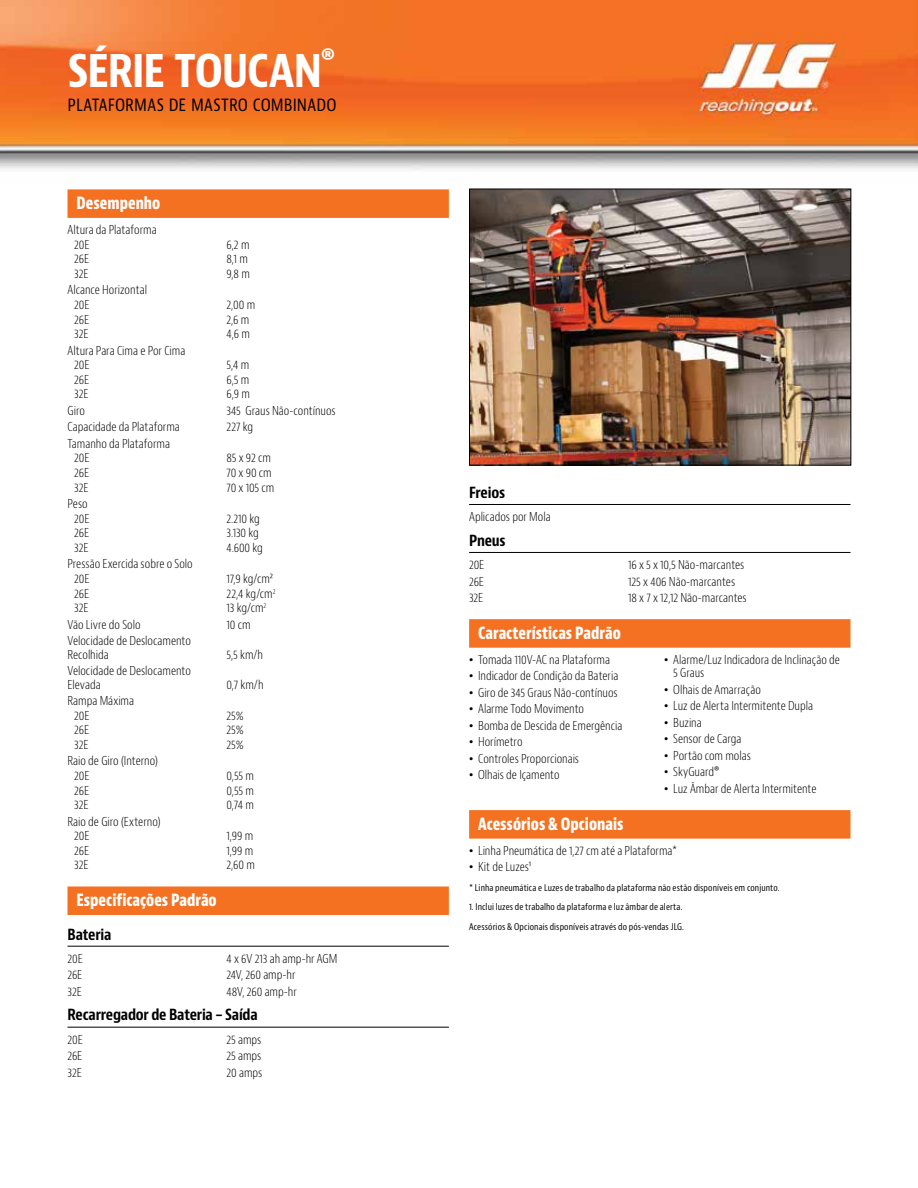
<style>
.page{position:relative;width:918px;height:1188px;background:#fff}
.page>*{position:absolute;margin:0;border:0;box-sizing:border-box;transform-origin:0 0}
.t1{font:700 condensed 48px "Bernino Sans";letter-spacing:-.035em;color:#fff}
.t2{font:condensed 18px "Bernino Sans";letter-spacing:.005em;color:#000}
.t3{font:800 condensed 16.5px "Bernino Sans";color:#fff;scale:.9 1}
.t4{font:700 condensed 15px "Bernino Sans";letter-spacing:-.015em;color:#000}
.t5{font:300 condensed 12px/14.5px "Bernino Sans";letter-spacing:-.005em;color:#000}
.t6{font:condensed 9px/19.5px "Bernino Sans";letter-spacing:.01em;color:#000}
.s1{font-family:"Arial";font-weight:400;font-stretch:normal}
</style>
<div class="page">
<img style="left:0;top:0;width:918px;height:170px">
<div style="left:68px;top:189px;width:381px;height:29px;background:#f37121"></div>
<div style="left:68px;top:887px;width:381px;height:28px;background:#f37121"></div>
<hr style="left:68px;top:946px;width:381px;height:1px;background:#000">
<hr style="left:68px;top:1027px;width:381px;height:1px;background:#000">
<hr style="left:469px;top:504px;width:381px;height:1px;background:#000">
<hr style="left:469px;top:552px;width:381px;height:1px;background:#000">
<div style="left:469px;top:619px;width:381px;height:29px;background:#f37121"></div>
<div style="left:469px;top:810px;width:381px;height:29px;background:#f37121"></div>
<img style="left:471px;top:191px;width:378px;height:272px">
<div style="left:469px;top:189px;width:382px;height:276px;border:1px solid #000"></div>
<h1 class="t1" style="left:68px;top:40px;width:269px">SÉRIE TOUCAN<sup>®</sup></h1>
<h2 class="t2" style="left:68px;top:93px;width:271px">PLATAFORMAS DE MASTRO COMBINADO</h2>
<h3 class="t3" style="left:76px;top:193px;width:95px">Desempenho</h3>
<p class="t5" style="left:74px;top:223px;width:84px;text-indent:-7px">Altura da Plataforma<br>20E</p>
<p class="t5" style="left:226px;top:237px;width:25px">6,2 m</p>
<p class="t5" style="left:74px;top:252px;width:16px">26E</p>
<p class="t5" style="left:226px;top:252px;width:23px">8,1 m</p>
<p class="t5" style="left:74px;top:267px;width:16px">32E</p>
<p class="t5" style="left:226px;top:267px;width:25px">9,8 m</p>
<p class="t5" style="left:74px;top:283px;width:74px;text-indent:-7px">Alcance Horizontal<br>20E</p>
<p class="t5" style="left:226px;top:298px;width:30px">2,00 m</p>
<p class="t5" style="left:74px;top:312px;width:16px">26E</p>
<p class="t5" style="left:226px;top:312px;width:24px">2,6 m</p>
<p class="t5" style="left:74px;top:327px;width:16px">32E</p>
<p class="t5" style="left:226px;top:327px;width:25px">4,6 m</p>
<p class="t5" style="left:74px;top:343px;width:113px;text-indent:-7px">Altura Para Cima e Por Cima<br>20E</p>
<p class="t5" style="left:226px;top:358px;width:24px">5,4 m</p>
<p class="t5" style="left:74px;top:373px;width:16px">26E</p>
<p class="t5" style="left:226px;top:373px;width:24px">6,5 m</p>
<p class="t5" style="left:74px;top:387px;width:16px">32E</p>
<p class="t5" style="left:226px;top:387px;width:25px">6,9 m</p>
<p class="t5" style="left:68px;top:404px;width:19px">Giro</p>
<p class="t5" style="left:226px;top:404px;width:111px">345 Graus Não-contínuos</p>
<p class="t5" style="left:68px;top:420px;width:114px">Capacidade da Plataforma</p>
<p class="t5" style="left:226px;top:420px;width:28px">227 kg</p>
<p class="t5" style="left:74px;top:437px;width:97px;text-indent:-7px">Tamanho da Plataforma<br>20E</p>
<p class="t5" style="left:226px;top:451px;width:46px">85 x 92 cm</p>
<p class="t5" style="left:74px;top:466px;width:16px">26E</p>
<p class="t5" style="left:226px;top:466px;width:47px">70 x 90 cm</p>
<p class="t5" style="left:74px;top:480px;width:16px">32E</p>
<p class="t5" style="left:226px;top:480px;width:49px">70 x 105 cm</p>
<p class="t5" style="left:68px;top:497px;width:24px;text-align:center">Peso<br>20E</p>
<p class="t5" style="left:226px;top:511px;width:35px">2.210 kg</p>
<p class="t5" style="left:74px;top:526px;width:16px">26E</p>
<p class="t5" style="left:226px;top:526px;width:34px">3.130 kg</p>
<p class="t5" style="left:74px;top:541px;width:16px">32E</p>
<p class="t5" style="left:226px;top:541px;width:38px">4.600 kg</p>
<p class="t5" style="left:74px;top:557px;width:120px;text-indent:-7px">Pressão Exercida sobre o Solo<br>20E</p>
<p class="t5" style="left:226px;top:572px;width:48px">17,9 kg/cm²</p>
<p class="t5" style="left:74px;top:586px;width:16px">26E</p>
<p class="t5" style="left:226px;top:586px;width:51px">22,4 kg/cm<sup>2</sup></p>
<p class="t5" style="left:74px;top:601px;width:16px">32E</p>
<p class="t5" style="left:227px;top:601px;width:41px">13 kg/cm<sup>2</sup></p>
<p class="t5" style="left:68px;top:617px;width:75px">Vão Livre do Solo</p>
<p class="t5" style="left:226px;top:617px;width:26px">10 cm</p>
<p class="t5" style="left:68px;top:634px;width:125px;line-height:13.5px">Velocidade de Deslocamento<br>Recolhida</p>
<p class="t5" style="left:226px;top:647px;width:38px">5,5 km/h</p>
<p class="t5" style="left:68px;top:664px;width:125px;line-height:13.5px">Velocidade de Deslocamento<br>Elevada</p>
<p class="t5" style="left:74px;top:694px;width:61px;text-indent:-7px">Rampa Máxima<br>20E</p>
<p class="t5" style="left:226px;top:677px;width:39px">0,7 km/h</p>
<p class="t5" style="left:226px;top:708px;width:19px">25%</p>
<p class="t5" style="left:74px;top:723px;width:16px">26E</p>
<p class="t5" style="left:226px;top:723px;width:19px">25%</p>
<p class="t5" style="left:74px;top:738px;width:16px">32E</p>
<p class="t5" style="left:226px;top:738px;width:19px">25%</p>
<p class="t5" style="left:74px;top:754px;width:85px;text-indent:-7px">Raio de Giro (Interno)<br>20E</p>
<p class="t5" style="left:226px;top:769px;width:29px">0,55 m</p>
<p class="t5" style="left:74px;top:783px;width:16px">26E</p>
<p class="t5" style="left:226px;top:783px;width:29px">0,55 m</p>
<p class="t5" style="left:74px;top:798px;width:16px">32E</p>
<p class="t5" style="left:226px;top:798px;width:29px">0,74 m</p>
<p class="t5" style="left:74px;top:814px;width:88px;text-indent:-7px">Raio de Giro (Externo)<br>20E</p>
<p class="t5" style="left:226px;top:829px;width:28px">1,99 m</p>
<p class="t5" style="left:74px;top:843px;width:16px">26E</p>
<p class="t5" style="left:226px;top:843px;width:28px">1,99 m</p>
<p class="t5" style="left:74px;top:858px;width:16px">32E</p>
<p class="t5" style="left:226px;top:858px;width:30px">2,60 m</p>
<h3 class="t3" style="left:76px;top:890px;width:157px">Especificações Padrão</h3>
<p class="t4" style="left:68px;top:925px;width:45px">Bateria</p>
<p class="t5" style="left:68px;top:951px;width:17px">20E</p>
<p class="t5" style="left:226px;top:951px;width:112px">4 x 6V 213 ah amp-hr AGM</p>
<p class="t5" style="left:68px;top:968px;width:16px">26E</p>
<p class="t5" style="left:226px;top:968px;width:70px">24V, 260 amp-hr</p>
<p class="t5" style="left:68px;top:984px;width:16px">32E</p>
<p class="t5" style="left:226px;top:984px;width:72px">48V, 260 amp-hr</p>
<p class="t4" style="left:68px;top:1006px;width:192px">Recarregador de Bateria – Saída</p>
<p class="t5" style="left:68px;top:1032px;width:17px">20E</p>
<p class="t5" style="left:226px;top:1032px;width:36px">25 amps</p>
<p class="t5" style="left:68px;top:1049px;width:16px">26E</p>
<p class="t5" style="left:226px;top:1049px;width:36px">25 amps</p>
<p class="t5" style="left:68px;top:1065px;width:16px">32E</p>
<p class="t5" style="left:226px;top:1065px;width:37px">20 amps</p>
<p class="t4" style="left:469px;top:483px;width:38px">Freios</p>
<p class="t5" style="left:469px;top:510px;width:83px">Aplicados por Mola</p>
<p class="t4" style="left:469px;top:531px;width:38px">Pneus</p>
<p class="t5" style="left:469px;top:558px;width:17px">20E</p>
<p class="t5" style="left:628px;top:558px;width:118px">16 x 5 x 10,5 Não-marcantes</p>
<p class="t5" style="left:469px;top:574px;width:16px">26E</p>
<p class="t5" style="left:628px;top:574px;width:109px">125 x 406 Não-marcantes</p>
<p class="t5" style="left:469px;top:591px;width:16px">32E</p>
<p class="t5" style="left:628px;top:591px;width:120px">18 x 7 x 12,12 Não-marcantes</p>
<h3 class="t3" style="left:478px;top:623px;width:160px">Características Padrão</h3>
<p class="t5" style="left:469px;top:653px;width:142px"><span class="s1">•</span> Tomada 110V-AC na Plataforma</p>
<p class="t5" style="left:469px;top:669px;width:151px"><span class="s1">•</span> Indicador de Condição da Bateria</p>
<p class="t5" style="left:469px;top:686px;width:150px"><span class="s1">•</span> Giro de 345 Graus Não-contínuos</p>
<p class="t5" style="left:469px;top:702px;width:117px"><span class="s1">•</span> Alarme Todo Movimento</p>
<p class="t5" style="left:469px;top:719px;width:155px"><span class="s1">•</span> Bomba de Descida de Emergência</p>
<p class="t5" style="left:469px;top:735px;width:55px"><span class="s1">•</span> Horímetro</p>
<p class="t5" style="left:469px;top:752px;width:112px"><span class="s1">•</span> Controles Proporcionais</p>
<p class="t5" style="left:469px;top:768px;width:92px"><span class="s1">•</span> Olhais de Içamento</p>
<p class="t5" style="left:673px;top:653px;width:168px;line-height:13.5px;text-indent:-9px"><span class="s1">•</span> Alarme/Luz Indicadora de Inclinação de<br>5 Graus</p>
<p class="t5" style="left:664px;top:683px;width:98px"><span class="s1">•</span> Olhais de Amarração</p>
<p class="t5" style="left:664px;top:699px;width:150px"><span class="s1">•</span> Luz de Alerta Intermitente Dupla</p>
<p class="t5" style="left:664px;top:716px;width:39px"><span class="s1">•</span> Buzina</p>
<p class="t5" style="left:664px;top:732px;width:79px"><span class="s1">•</span> Sensor de Carga</p>
<p class="t5" style="left:664px;top:749px;width:88px"><span class="s1">•</span> Portão com molas</p>
<p class="t5" style="left:664px;top:765px;width:56px"><span class="s1">•</span> SkyGuard®</p>
<p class="t5" style="left:664px;top:782px;width:154px"><span class="s1">•</span> Luz Âmbar de Alerta Intermitente</p>
<h3 class="t3" style="left:478px;top:814px;width:163px">Acessórios &amp; Opcionais</h3>
<p class="t5" style="left:469px;top:844px;width:210px"><span class="s1">•</span> Linha Pneumática de 1,27 cm até a Plataforma*</p>
<p class="t5" style="left:469px;top:860px;width:64px"><span class="s1">•</span> Kit de Luzes¹</p>
<p class="t6" style="left:469px;top:878px;width:312px">* Linha pneumática e Luzes de trabalho da plataforma não estão disponíveis em conjunto.</p>
<p class="t6" style="left:469px;top:898px;width:216px">1. Inclui luzes de trabalho da plataforma e luz âmbar de alerta.<br>Acessórios &amp; Opcionais disponíveis através do pós-vendas JLG.</p>
</div>
